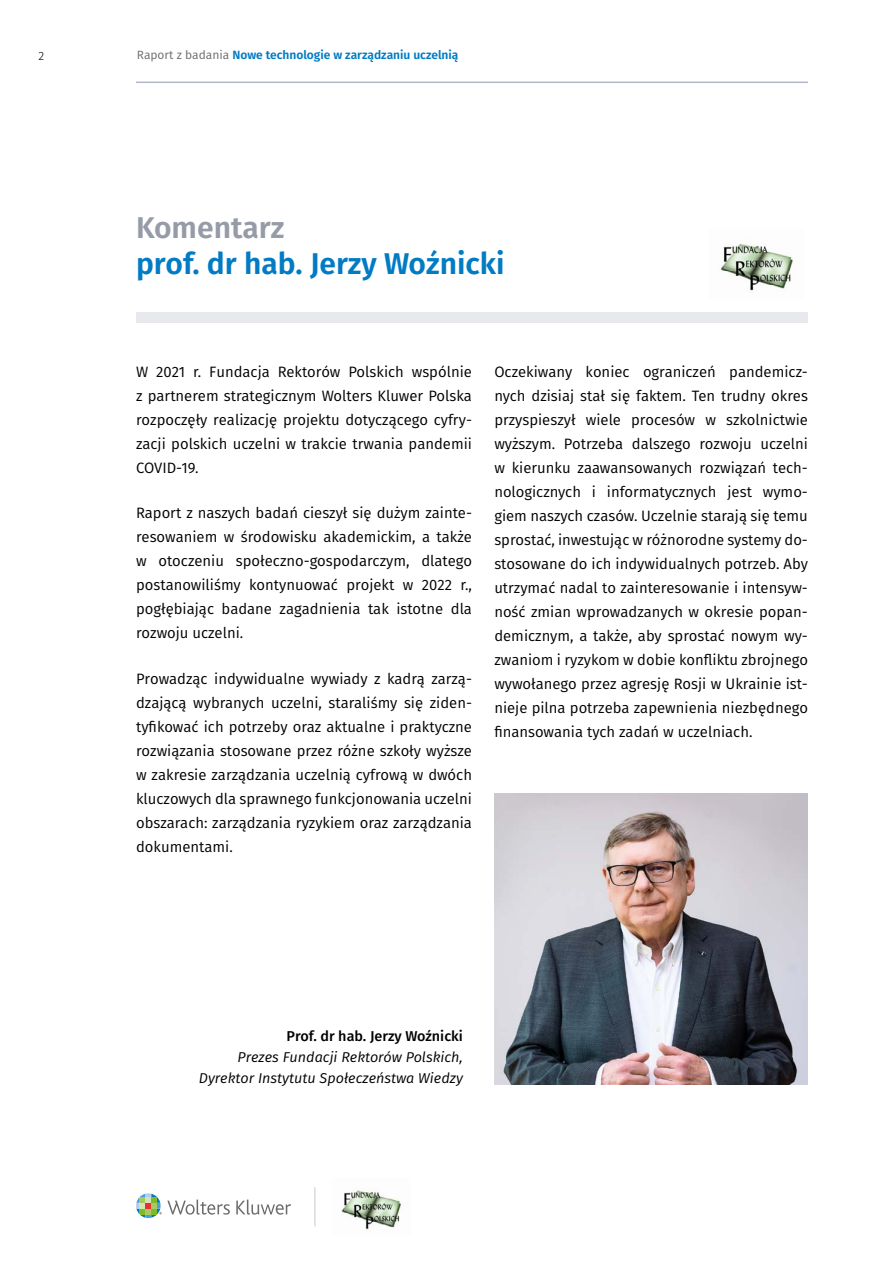
<style>
.page{position:relative;width:893px;height:1263px;background:#fff}
.page>*{position:absolute;margin:0;border:0;box-sizing:border-box;transform-origin:0 0}
.t1{font:600 30px "Fira Sans";color:#007bc4}
.t2{font:600 30px "Fira Sans";color:#959ba7}
.t3{font:15px/24px "Fira Sans";color:#000;text-align:justify}
.t4{font:italic 14.25px/21px "Fira Sans";color:#000;text-align:right}
.t5{font:500 14.25px "Fira Sans";color:#000}
.t6{font:600 12px "Fira Sans";color:#007bc4}
.t7{font:300 12px "Fira Sans";color:#000}
.s1{font-weight:400;color:#6b6b6a}
</style>
<div class="page">
<svg style="left:236px;top:1199px;width:55px;height:15px"></svg>
<svg style="left:136px;top:1193px;width:94px;height:25px"></svg>
<img style="left:341px;top:1189px;width:60px;height:41px">
<hr style="left:314px;top:1187px;width:2px;height:39px;background:#dadada">
<hr style="left:136px;top:82px;width:672px;height:1px;background:#b0b7c6">
<div style="left:136px;top:312px;width:672px;height:11px;background:#e7e9ed"></div>
<img style="left:494px;top:793px;width:314px;height:291px">
<img style="left:720px;top:243px;width:73px;height:48px">
<p class="t7" style="left:39px;top:47px;width:7px">2</p>
<p class="t6" style="left:137px;top:45px;width:323px"><span class="s1">Raport z badania</span> Nowe technologie w zarządzaniu uczelnią</p>
<h1 class="t2" style="left:136px;top:203px;width:150px">Komentarz</h1>
<h1 class="t1" style="left:136px;top:239px;width:370px">prof. dr hab. Jerzy Woźnicki</h1>
<p class="t3" style="left:136px;top:359px;width:337px">W 2021 r. Fundacja Rektorów Polskich wspólnie z partnerem strategicznym Wolters Kluwer Polska rozpoczęły realizację projektu dotyczącego cyfry&shy;zacji polskich uczelni w trakcie trwania pandemii COVID-19.</p>
<p class="t3" style="left:136px;top:501px;width:337px">Raport z naszych badań cieszył się dużym zainte&shy;resowaniem w środowisku akademickim, a także w otoczeniu społeczno-gospodarczym, dlatego postanowiliśmy kontynuować projekt w 2022 r., pogłębiając badane zagadnienia tak istotne dla rozwoju uczelni.</p>
<p class="t3" style="left:136px;top:666px;width:337px">Prowadząc indywidualne wywiady z kadrą zarzą&shy;dzającą wybranych uczelni, staraliśmy się ziden&shy;tyfikować ich potrzeby oraz aktualne i praktyczne rozwiązania stosowane przez różne szkoły wyższe w zakresie zarządzania uczelnią cyfrową w dwóch kluczowych dla sprawnego funkcjonowania uczelni obszarach: zarządzania ryzykiem oraz zarządzania dokumentami.</p>
<p class="t3" style="left:494px;top:359px;width:315px">Oczekiwany koniec ograniczeń pandemicz&shy;nych dzisiaj stał się faktem. Ten trudny okres przyspieszył wiele procesów w szkolnictwie wyższym. Potrzeba dalszego rozwoju uczelni w kierunku zaawansowanych rozwiązań tech&shy;nologicznych i informatycznych jest wymo&shy;giem naszych czasów. Uczelnie starają się temu sprostać, inwestując w różnorodne systemy do&shy;stosowane do ich indywidualnych potrzeb. Aby utrzymać nadal to zainteresowanie i intensyw&shy;ność zmian wprowadzanych w okresie popan&shy;demicznym, a także, aby sprostać nowym wy&shy;zwaniom i ryzykom w dobie konfliktu zbrojnego wywołanego przez agresję Rosji w Ukrainie ist&shy;nieje pilna potrzeba zapewnienia niezbędnego finansowania tych zadań w uczelniach.</p>
<p class="t5" style="left:286px;top:1024px;width:178px">Prof. dr hab. Jerzy Woźnicki</p>
<p class="t4" style="left:199px;top:1046px;width:266px">Prezes Fundacji Rektorów Polskich,<br>Dyrektor Instytutu Społeczeństwa Wiedzy</p>
</div>
